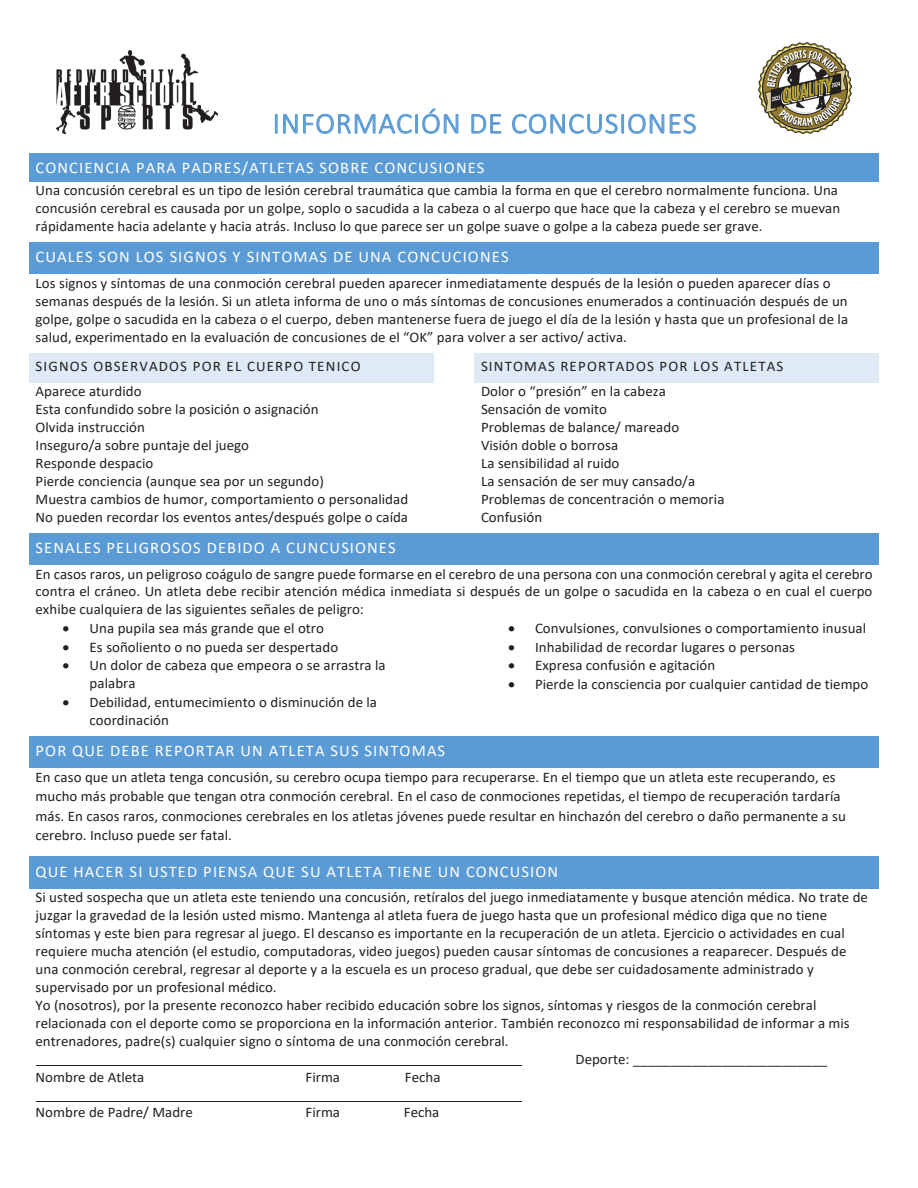
<style>
.page{position:relative;width:918px;height:1188px;background:#fff}
.page>*{position:absolute;margin:0;border:0;box-sizing:border-box;transform-origin:0 0}
.t1{font:300 29.4px "Calibri";letter-spacing:.025em;color:#5b9bd5}
.t2{font:16.2px "Calibri";letter-spacing:.065em;color:#fff}
.t3{font:14.55px/17.9px "Calibri";letter-spacing:.005em;color:#231f20}
.t4{font:14.55px/24.9px "Calibri";letter-spacing:.07em;color:#231f20}
</style>
<div class="page">
<div style="left:33px;top:157px;width:842px;height:20px;background:#5b9bd5"></div>
<svg style="left:29px;top:153px;width:4px;height:4px"></svg>
<hr style="left:33px;top:153px;width:842px;height:4px;background:#5b9bd5">
<svg style="left:875px;top:153px;width:4px;height:4px"></svg>
<svg style="left:29px;top:177px;width:4px;height:4px"></svg>
<hr style="left:33px;top:177px;width:842px;height:4px;background:#5b9bd5">
<svg style="left:875px;top:177px;width:4px;height:4px"></svg>
<hr style="left:29px;top:157px;width:4px;height:20px;background:#5b9bd5">
<hr style="left:875px;top:157px;width:4px;height:20px;background:#5b9bd5">
<div style="left:33px;top:247px;width:842px;height:23px;background:#5b9bd5"></div>
<svg style="left:29px;top:243px;width:4px;height:4px"></svg>
<hr style="left:33px;top:243px;width:842px;height:4px;background:#5b9bd5">
<svg style="left:875px;top:243px;width:4px;height:4px"></svg>
<svg style="left:29px;top:269px;width:4px;height:5px"></svg>
<div style="left:33px;top:269px;width:842px;height:5px;background:#5b9bd5"></div>
<svg style="left:875px;top:269px;width:4px;height:5px"></svg>
<hr style="left:29px;top:247px;width:4px;height:22px;background:#5b9bd5">
<hr style="left:875px;top:247px;width:4px;height:22px;background:#5b9bd5">
<div style="left:33px;top:357px;width:396px;height:21px;background:#deeaf6"></div>
<svg style="left:29px;top:353px;width:4px;height:4px"></svg>
<hr style="left:33px;top:353px;width:396px;height:4px;background:#deeaf6">
<svg style="left:429px;top:353px;width:5px;height:4px"></svg>
<svg style="left:29px;top:378px;width:4px;height:4px"></svg>
<hr style="left:33px;top:378px;width:396px;height:4px;background:#deeaf6">
<svg style="left:429px;top:378px;width:5px;height:4px"></svg>
<hr style="left:29px;top:357px;width:4px;height:21px;background:#deeaf6">
<div style="left:429px;top:357px;width:5px;height:21px;background:#deeaf6"></div>
<div style="left:479px;top:357px;width:396px;height:21px;background:#deeaf6"></div>
<svg style="left:474px;top:353px;width:5px;height:4px"></svg>
<hr style="left:479px;top:353px;width:396px;height:4px;background:#deeaf6">
<svg style="left:875px;top:353px;width:4px;height:4px"></svg>
<svg style="left:474px;top:378px;width:5px;height:4px"></svg>
<hr style="left:479px;top:378px;width:396px;height:4px;background:#deeaf6">
<svg style="left:875px;top:378px;width:4px;height:4px"></svg>
<div style="left:474px;top:357px;width:5px;height:21px;background:#deeaf6"></div>
<hr style="left:875px;top:357px;width:4px;height:21px;background:#deeaf6">
<div style="left:33px;top:537px;width:842px;height:23px;background:#5b9bd5"></div>
<svg style="left:29px;top:533px;width:4px;height:4px"></svg>
<hr style="left:33px;top:533px;width:842px;height:4px;background:#5b9bd5">
<svg style="left:875px;top:533px;width:4px;height:4px"></svg>
<svg style="left:29px;top:560px;width:4px;height:5px"></svg>
<div style="left:33px;top:560px;width:842px;height:5px;background:#5b9bd5"></div>
<svg style="left:875px;top:560px;width:4px;height:5px"></svg>
<hr style="left:29px;top:537px;width:4px;height:23px;background:#5b9bd5">
<hr style="left:875px;top:537px;width:4px;height:23px;background:#5b9bd5">
<div style="left:33px;top:741px;width:842px;height:22px;background:#5b9bd5"></div>
<svg style="left:29px;top:736px;width:4px;height:5px"></svg>
<div style="left:33px;top:736px;width:842px;height:5px;background:#5b9bd5"></div>
<svg style="left:875px;top:736px;width:4px;height:5px"></svg>
<svg style="left:29px;top:763px;width:4px;height:5px"></svg>
<div style="left:33px;top:763px;width:842px;height:5px;background:#5b9bd5"></div>
<svg style="left:875px;top:763px;width:4px;height:5px"></svg>
<hr style="left:29px;top:741px;width:4px;height:22px;background:#5b9bd5">
<hr style="left:875px;top:741px;width:4px;height:22px;background:#5b9bd5">
<div style="left:33px;top:861px;width:842px;height:23px;background:#5b9bd5"></div>
<svg style="left:29px;top:857px;width:4px;height:4px"></svg>
<hr style="left:33px;top:857px;width:842px;height:4px;background:#5b9bd5">
<svg style="left:875px;top:857px;width:4px;height:4px"></svg>
<svg style="left:29px;top:884px;width:4px;height:4px"></svg>
<hr style="left:33px;top:884px;width:842px;height:4px;background:#5b9bd5">
<svg style="left:875px;top:884px;width:4px;height:4px"></svg>
<hr style="left:29px;top:861px;width:4px;height:23px;background:#5b9bd5">
<hr style="left:875px;top:861px;width:4px;height:23px;background:#5b9bd5">
<hr style="left:36px;top:1065px;width:486px;height:1px;background:#231f20">
<hr style="left:36px;top:1101px;width:486px;height:1px;background:#231f20">
<img style="left:57px;top:51px;width:161px;height:82px">
<img style="left:759px;top:42px;width:92px;height:91px">
<p class="t1" style="left:273px;top:105px;width:425px">INFORMACIÓN DE CONCUSIONES</p>
<p class="t2" style="left:36px;top:156px;width:450px">CONCIENCIA PARA PADRES/ATLETAS SOBRE CONCUSIONES</p>
<p class="t3" style="left:36px;top:181px;width:806px">Una concusión cerebral es un tipo de lesión cerebral traumática que cambia la forma en que el cerebro normalmente funciona. Una concusión cerebral es causada por un golpe, soplo o sacudida a la cabeza o al cuerpo que hace que la cabeza y el cerebro se muevan rápidamente hacia adelante y hacia atrás. Incluso lo que parece ser un golpe suave o golpe a la cabeza puede ser grave.</p>
<p class="t2" style="left:36px;top:246px;width:475px">CUALES SON LOS SIGNOS Y SINTOMAS DE UNA CONCUCIONES</p>
<p class="t3" style="left:36px;top:274px;width:814px">Los signos y síntomas de una conmoción cerebral pueden aparecer inmediatamente después de la lesión o pueden aparecer días o semanas después de la lesión. Si un atleta informa de uno o más síntomas de concusiones enumerados a continuación después de un golpe, golpe o sacudida en la cabeza o el cuerpo, deben mantenerse fuera de juego el día de la lesión y hasta que un profesional de la salud, experimentado en la evaluación de concusiones de el “OK” para volver a ser activo/ activa.</p>
<p class="t4" style="left:36px;top:354px;width:327px">SIGNOS OBSERVADOS POR EL CUERPO TENICO<br>Aparece aturdido</p>
<p class="t3" style="left:36px;top:400px;width:374px">Esta confundido sobre la posición o asignación<br>Olvida instrucción<br>Inseguro/a sobre puntaje del juego<br>Responde despacio<br>Pierde conciencia (aunque sea por un segundo)<br>Muestra cambios de humor, comportamiento o personalidad No pueden recordar los eventos antes/después golpe o caída</p>
<p class="t4" style="left:481px;top:354px;width:304px">SINTOMAS REPORTADOS POR LOS ATLETAS<br>Dolor o “presión” en la cabeza</p>
<p class="t3" style="left:481px;top:400px;width:245px">Sensación de vomito<br>Problemas de balance/ mareado<br>Visión doble o borrosa<br>La sensibilidad al ruido<br>La sensación de ser muy cansado/a<br>Problemas de concentración o memoria<br>Confusión</p>
<p class="t2" style="left:36px;top:536px;width:362px">SENALES PELIGROSOS DEBIDO A CUNCUSIONES</p>
<p class="t3" style="left:36px;top:565px;width:839px;text-align:justify">En casos raros, un peligroso coágulo de sangre puede formarse en el cerebro de una persona con una conmoción cerebral y agita el cerebro contra el cráneo. Un atleta debe recibir atención médica inmediata si después de un golpe o sacudida en la cabeza o en cual el cuerpo exhibe cualquiera de las siguientes señales de peligro:</p>
<p class="t3" style="left:63px;top:619px;width:263px">• Una pupila sea más grande que el otro</p>
<p class="t3" style="left:63px;top:638px;width:277px">• Es soñoliento o no pueda ser despertado</p>
<p class="t3" style="left:90px;top:656px;width:298px;text-indent:-27px">• Un dolor de cabeza que empeora o se arrastra la palabra</p>
<p class="t3" style="left:90px;top:693px;width:289px;text-indent:-27px">• Debilidad, entumecimiento o disminución de la coordinación</p>
<p class="t3" style="left:508px;top:619px;width:360px">• Convulsiones, convulsiones o comportamiento inusual</p>
<p class="t3" style="left:508px;top:638px;width:288px">• Inhabilidad de recordar lugares o personas</p>
<p class="t3" style="left:508px;top:656px;width:209px">• Expresa confusión e agitación</p>
<p class="t3" style="left:508px;top:675px;width:362px">• Pierde la consciencia por cualquier cantidad de tiempo</p>
<p class="t2" style="left:36px;top:739px;width:411px">POR QUE DEBE REPORTAR UN ATLETA SUS SINTOMAS</p>
<p class="t3" style="left:36px;top:767px;width:812px;line-height:19.4px">En caso que un atleta tenga concusión, su cerebro ocupa tiempo para recuperarse. En el tiempo que un atleta este recuperando, es mucho más probable que tengan otra conmoción cerebral. En el caso de conmociones repetidas, el tiempo de recuperación tardaría más. En casos raros, conmociones cerebrales en los atletas jóvenes puede resultar en hinchazón del cerebro o daño permanente a su cerebro. Incluso puede ser fatal.</p>
<p class="t2" style="left:36px;top:860px;width:524px">QUE HACER SI USTED PIENSA QUE SU ATLETA TIENE UN CONCUSION</p>
<p class="t3" style="left:36px;top:888px;width:834px">Si usted sospecha que un atleta este teniendo una concusión, retíralos del juego inmediatamente y busque atención médica. No trate de</p>
<p class="t3" style="left:36px;top:906px;width:793px">juzgar la gravedad de la lesión usted mismo. Mantenga al atleta fuera de juego hasta que un profesional médico diga que no tiene</p>
<p class="t3" style="left:36px;top:924px;width:811px">síntomas y este bien para regresar al juego. El descanso es importante en la recuperación de un atleta. Ejercicio o actividades en cual</p>
<p class="t3" style="left:36px;top:942px;width:813px">requiere mucha atención (el estudio, computadoras, video juegos) pueden causar síntomas de concusiones a reaparecer. Después de</p>
<p class="t3" style="left:36px;top:960px;width:780px">una conmoción cerebral, regresar al deporte y a la escuela es un proceso gradual, que debe ser cuidadosamente administrado y</p>
<p class="t3" style="left:36px;top:978px;width:243px">supervisado por un profesional médico.</p>
<p class="t3" style="left:36px;top:996px;width:782px">Yo (nosotros), por la presente reconozco haber recibido educación sobre los signos, síntomas y riesgos de la conmoción cerebral</p>
<p class="t3" style="left:36px;top:1014px;width:816px">relacionada con el deporte como se proporciona en la información anterior. También reconozco mi responsabilidad de informar a mis</p>
<p class="t3" style="left:36px;top:1032px;width:475px">entrenadores, padre(s) cualquier signo o síntoma de una conmoción cerebral.</p>
<p class="t3" style="left:575px;top:1050px;width:253px">Deporte: __________________________</p>
<p class="t3" style="left:36px;top:1067px;width:110px">Nombre de Atleta</p>
<p class="t3" style="left:306px;top:1067px;width:36px">Firma</p>
<p class="t3" style="left:405px;top:1067px;width:37px">Fecha</p>
<p class="t3" style="left:36px;top:1103px;width:159px">Nombre de Padre/ Madre</p>
<p class="t3" style="left:306px;top:1103px;width:36px">Firma</p>
<p class="t3" style="left:404px;top:1103px;width:37px">Fecha</p>
</div>
